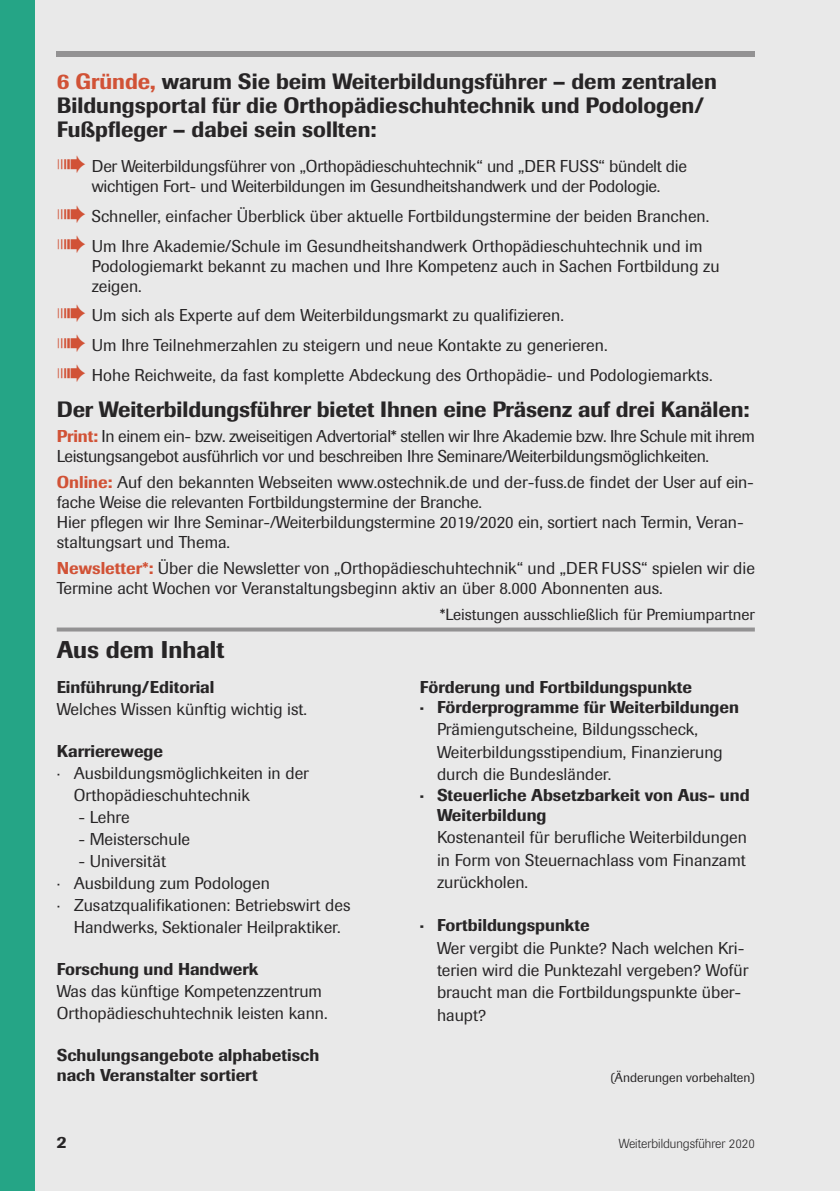
<style>
.page{position:relative;width:840px;height:1191px;background:#fff}
.page>*{position:absolute;margin:0;border:0;box-sizing:border-box;transform-origin:0 0}
.t1{font:500 24px "Imago";color:#272526}
.t2{font:500 22px/24px "Imago";color:#272526}
.t3{font:17px/22.4px "Imago";color:#272526}
.t4{font:500 17px/20.4px "Imago";color:#272526}
.t5{font:17px/20px "Imago";letter-spacing:-.02em;color:#272526}
.t6{font:16px "Imago";color:#272526}
.t7{font:300 13px "Imago";color:#272526}
.t8{font:13px "Imago";color:#272526}
.s1{color:#d15236}
.s2{font-weight:500;color:#d15236}
</style>
<div class="page">
<div style="left:0;top:0;width:839px;height:1191px;background:#e9e9e9"></div>
<div style="left:0;top:0;width:34px;height:1191px;background:#25a586"></div>
<div style="left:57px;top:51px;width:697px;height:5px;background:#939293"></div>
<svg style="left:57px;top:627px;width:697px;height:4px;background:#9e9d9e"></svg>
<p class="t2" style="left:57px;top:71px;width:661px"><span class="s1">6 Gründe,</span> warum Sie beim Weiterbildungsführer – dem zentralen<br>Bildungsportal für die Orthopädieschuhtechnik und Podologen/<br>Fußpfleger – dabei sein sollten:</p>
<p class="t3" style="left:57px;top:158px;width:631px;line-height:20px;text-align:center"><span class="s1">➠</span> Der Weiterbildungsführer von „Orthopädieschuhtechnik“ und „DER FUSS“ bündelt die wichtigen Fort- und Weiterbildungen im Gesundheitshandwerk und der Podologie.</p>
<p class="t3" style="left:57px;top:203px;width:653px;line-height:29.6px"><span class="s1">➠</span> Schneller, einfacher Überblick über aktuelle Fortbildungstermine der beiden Branchen. <span class="s1">➠</span> Um Ihre Akademie/Schule im Gesundheitshandwerk Orthopädieschuhtechnik und im</p>
<p class="t3" style="left:92px;top:257px;width:629px;line-height:20px">Podologiemarkt bekannt zu machen und Ihre Kompetenz auch in Sachen Fortbildung zu zeigen.</p>
<p class="t3" style="left:57px;top:302px;width:657px;line-height:29.6px"><span class="s1">➠</span> Um sich als Experte auf dem Weiterbildungsmarkt zu qualifizieren.<br><span class="s1">➠</span> Um Ihre Teilnehmerzahlen zu steigern und neue Kontakte zu generieren.<br><span class="s1">➠</span> Hohe Reichweite, da fast komplette Abdeckung des Orthopädie- und Podologiemarkts.</p>
<p class="t2" style="left:57px;top:399px;width:693px">Der Weiterbildungsführer bietet Ihnen eine Präsenz auf drei Kanälen:</p>
<p class="t5" style="left:57px;top:428px;width:699px"><span class="s2">Print:</span> In einem ein- bzw. zweiseitigen Advertorial* stellen wir Ihre Akademie bzw. Ihre Schule mit ihrem<br>Leistungsangebot ausführlich vor und beschreiben Ihre Seminare/Weiterbildungsmöglichkeiten.</p>
<p class="t3" style="left:57px;top:473px;width:698px;line-height:20px"><span class="s2">Online:</span> Auf den bekannten Webseiten www.ostechnik.de und der-fuss.de findet der User auf ein&shy;fache Weise die relevanten Fortbildungstermine der Branche.<br>Hier pflegen wir Ihre Seminar-/Weiterbildungstermine 2019/2020 ein, sortiert nach Termin, Veran&shy;staltungsart und Thema.</p>
<p class="t3" style="left:57px;top:559px;width:699px;line-height:20px"><span class="s2">Newsletter*:</span> Über die Newsletter von „Orthopädieschuhtechnik“ und „DER FUSS“ spielen wir die<br>Termine acht Wochen vor Veranstaltungsbeginn aktiv an über 8.000 Abonnenten aus.</p>
<p class="t6" style="left:439px;top:608px;width:316px">*Leistungen ausschließlich für Premiumpartner</p>
<h1 class="t1" style="left:57px;top:641px;width:169px">Aus dem Inhalt</h1>
<p class="t4" style="left:57px;top:678px;width:159px">Einführung/Editorial</p>
<p class="t3" style="left:57px;top:699px;width:252px">Welches Wissen künftig wichtig ist.</p>
<p class="t4" style="left:57px;top:742px;width:108px">Karrierewege</p>
<p class="t3" style="left:74px;top:763px;width:236px;text-indent:-17px">· Ausbildungsmöglichkeiten in der<br>Orthopädieschuhtechnik</p>
<p class="t3" style="left:78px;top:807px;width:53px">- Lehre</p>
<p class="t3" style="left:78px;top:829px;width:113px">- Meisterschule</p>
<p class="t3" style="left:78px;top:851px;width:89px">- Universität</p>
<p class="t3" style="left:57px;top:873px;width:214px">· Ausbildung zum Podologen</p>
<p class="t3" style="left:57px;top:895px;width:295px">· Zusatzqualifikationen: Betriebswirt des</p>
<p class="t3" style="left:74px;top:917px;width:268px">Handwerks, Sektionaler Heilpraktiker.</p>
<p class="t4" style="left:57px;top:960px;width:203px">Forschung und Handwerk</p>
<p class="t3" style="left:57px;top:981px;width:272px">Was das künftige Kompetenzzentrum<br>Orthopädieschuhtechnik leisten kann.</p>
<p class="t4" style="left:57px;top:1046px;width:264px">Schulungsangebote alphabetisch nach Veranstalter sortiert</p>
<p class="t4" style="left:420px;top:678px;width:320px">Förderung und Fortbildungspunkte<br>· Förderprogramme für Weiterbildungen</p>
<p class="t3" style="left:437px;top:719px;width:287px">Prämiengutscheine, Bildungsscheck,<br>Weiterbildungsstipendium, Finanzierung durch die Bundesländer.</p>
<p class="t4" style="left:437px;top:786px;width:314px;text-indent:-17px">· Steuerliche Absetzbarkeit von Aus- und<br>Weiterbildung</p>
<p class="t3" style="left:437px;top:827px;width:311px;text-align:justify">Kostenanteil für berufliche Weiterbildungen in Form von Steuernachlass vom Finanzamt zurückholen.</p>
<p class="t4" style="left:420px;top:916px;width:171px">· Fortbildungspunkte</p>
<p class="t3" style="left:437px;top:937px;width:313px">Wer vergibt die Punkte? Nach welchen Kri&shy;terien wird die Punktezahl vergeben? Wofür braucht man die Fortbildungspunkte über&shy;haupt?</p>
<p class="t8" style="left:610px;top:1072px;width:146px">(Änderungen vorbehalten)</p>
<p class="t4" style="left:57px;top:1133px;width:11px">2</p>
<p class="t7" style="left:618px;top:1138px;width:137px">Weiterbildungsführer 2020</p>
</div>
